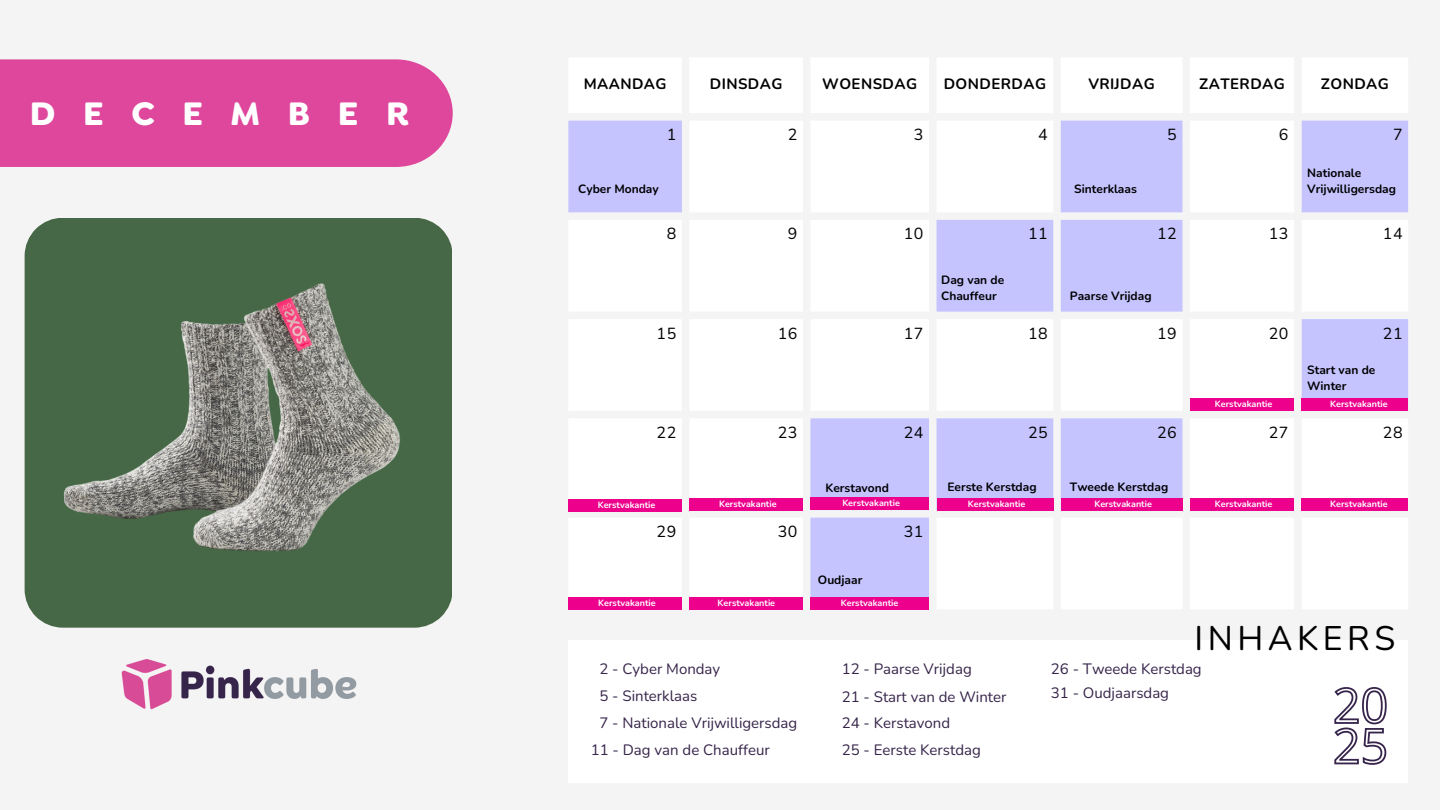
<style>
.page{position:relative;width:1440px;height:810px;background:#f5f4f4}
.page>*{position:absolute;margin:0;border:0;box-sizing:border-box;transform-origin:0 0}
.t1{font:700 34.7px "Goldplay Alt";letter-spacing:.8em;color:#fff}
.t2{font:34px "Nunito";letter-spacing:.135em;color:#000}
.t3{font:16px "Nunito";letter-spacing:.03em;color:#000}
.t4{font:15px "Nunito";color:#36244a}
.t5{font:700 15px "Nunito";letter-spacing:.03em;color:#000}
.t6{font:700 12px/16.5px "Nunito";color:#000}
.t7{font:700 9px "Nunito";color:#fff}
</style>
<div class="page">
<div style="left:0;top:59px;width:453px;height:108px;background:#de479c"></div>
<svg style="left:568px;top:57px;width:840px;height:64px"></svg>
<svg style="left:568px;top:121px;width:840px;height:488px"></svg>
<div style="left:568px;top:640px;width:840px;height:143px;background:#fff"></div>
<div style="left:1190px;top:498px;width:104px;height:12px;background:#ec008c"></div>
<div style="left:1302px;top:498px;width:106px;height:12px;background:#ec008c"></div>
<div style="left:810px;top:597px;width:119px;height:12px;background:#ec008c"></div>
<div style="left:690px;top:597px;width:113px;height:12px;background:#ec008c"></div>
<div style="left:568px;top:597px;width:114px;height:12px;background:#ec008c"></div>
<div style="left:25px;top:584px;width:427px;height:44px;background:#466846"></div>
<svg style="left:1334px;top:687px;width:53px;height:78px"></svg>
<div style="left:569px;top:499px;width:113px;height:12px;background:#ec008c"></div>
<div style="left:690px;top:498px;width:113px;height:12px;background:#ec008c"></div>
<div style="left:810px;top:497px;width:119px;height:13px;background:#ec008c"></div>
<div style="left:937px;top:498px;width:116px;height:12px;background:#ec008c"></div>
<div style="left:1061px;top:498px;width:122px;height:12px;background:#ec008c"></div>
<div style="left:1190px;top:399px;width:104px;height:12px;background:#ec008c"></div>
<div style="left:1302px;top:399px;width:106px;height:12px;background:#ec008c"></div>
<img style="left:0;top:142px;width:489px;height:442px">
<img style="left:120px;top:660px;width:237px;height:49px">
<p class="t1" style="left:30px;top:90px;width:381px">DECEMBER</p>
<h2 class="t5" style="left:584px;top:74px;width:84px">MAANDAG</h2>
<p class="t5" style="left:710px;top:74px;width:74px">DINSDAG</p>
<p class="t5" style="left:822px;top:74px;width:96px">WOENSDAG</p>
<p class="t5" style="left:944px;top:74px;width:104px">DONDERDAG</p>
<p class="t5" style="left:1088px;top:74px;width:68px">VRIJ DAG</p>
<p class="t5" style="left:1199px;top:74px;width:87px">ZATERDAG</p>
<p class="t5" style="left:1321px;top:74px;width:69px">ZONDAG</p>
<p class="t3" style="left:667px;top:124px;width:11px">1</p>
<p class="t3" style="left:788px;top:124px;width:11px">2</p>
<p class="t3" style="left:914px;top:124px;width:11px">3</p>
<p class="t3" style="left:1038px;top:124px;width:11px">4</p>
<p class="t3" style="left:1167px;top:124px;width:11px">5</p>
<p class="t3" style="left:1279px;top:124px;width:11px">6</p>
<p class="t3" style="left:1393px;top:124px;width:11px">7</p>
<h5 class="t6" style="left:578px;top:181px;width:82px">Cyber Monday</h5>
<p class="t6" style="left:1074px;top:181px;width:64px">Sinterklaas</p>
<p class="t6" style="left:1307px;top:164px;width:90px">Nationale<br>Vrijwilligersdag</p>
<p class="t3" style="left:667px;top:223px;width:11px">8</p>
<p class="t3" style="left:788px;top:223px;width:11px">9</p>
<p class="t3" style="left:904px;top:223px;width:21px">10</p>
<p class="t3" style="left:1028px;top:223px;width:21px">11</p>
<p class="t3" style="left:1157px;top:223px;width:21px">12</p>
<p class="t3" style="left:1269px;top:223px;width:21px">13</p>
<p class="t3" style="left:1383px;top:223px;width:21px">14</p>
<h4 class="t6" style="left:941px;top:272px;width:65px">Dag van de<br>Chauffeur</h4>
<p class="t6" style="left:1070px;top:288px;width:83px">Paarse Vrijdag</p>
<p class="t3" style="left:657px;top:322px;width:21px">15</p>
<p class="t3" style="left:778px;top:322px;width:21px">16</p>
<p class="t3" style="left:904px;top:322px;width:21px">17</p>
<p class="t3" style="left:1028px;top:322px;width:21px">18</p>
<p class="t3" style="left:1157px;top:322px;width:21px">19</p>
<p class="t3" style="left:1269px;top:322px;width:21px">20</p>
<p class="t3" style="left:1383px;top:322px;width:21px">21</p>
<h5 class="t6" style="left:1307px;top:362px;width:70px">Start van de<br>Winter</h5>
<h4 class="t7" style="left:1215px;top:398px;width:59px">Kerstvakantie</h4>
<h4 class="t7" style="left:1330px;top:398px;width:59px">Kerstvakantie</h4>
<p class="t3" style="left:657px;top:422px;width:21px">22</p>
<p class="t3" style="left:778px;top:422px;width:21px">23</p>
<p class="t3" style="left:904px;top:422px;width:21px">24</p>
<p class="t3" style="left:1028px;top:422px;width:21px">25</p>
<p class="t3" style="left:1157px;top:422px;width:21px">26</p>
<p class="t3" style="left:1269px;top:422px;width:21px">27</p>
<p class="t3" style="left:1383px;top:422px;width:21px">28</p>
<p class="t6" style="left:825px;top:480px;width:65px">Kerstavond</p>
<p class="t6" style="left:947px;top:479px;width:91px">Eerste Kerstdag</p>
<p class="t6" style="left:1070px;top:479px;width:100px">Tweede Kerstdag</p>
<h3 class="t7" style="left:598px;top:499px;width:59px">Kerstvakantie</h3>
<h4 class="t7" style="left:719px;top:498px;width:59px">Kerstvakantie</h4>
<h4 class="t7" style="left:842px;top:497px;width:59px">Kerstvakantie</h4>
<h4 class="t7" style="left:968px;top:498px;width:59px">Kerstvakantie</h4>
<h4 class="t7" style="left:1094px;top:498px;width:59px">Kerstvakantie</h4>
<p class="t3" style="left:657px;top:521px;width:21px">29</p>
<p class="t3" style="left:778px;top:521px;width:21px">30</p>
<p class="t3" style="left:904px;top:521px;width:21px">31</p>
<p class="t6" style="left:818px;top:572px;width:46px">Oudjaar</p>
<h5 class="t7" style="left:598px;top:596px;width:59px">Kerstvakantie</h5>
<h5 class="t7" style="left:718px;top:596px;width:59px">Kerstvakantie</h5>
<p class="t7" style="left:841px;top:596px;width:59px">Kerstvakantie</p>
<p class="t7" style="left:1215px;top:498px;width:59px">Kerstvakantie</p>
<h5 class="t7" style="left:1330px;top:498px;width:59px">Kerstvakantie</h5>
<p class="t2" style="left:1194px;top:615px;width:202px">INHAKERS</p>
<h5 class="t4" style="left:599px;top:658px;width:122px">2 - Cyber Monday</h5>
<h5 class="t4" style="left:599px;top:685px;width:99px">5 - Sinterklaas</h5>
<h5 class="t4" style="left:842px;top:658px;width:132px">12 - Paarse Vrijdag</h5>
<p class="t4" style="left:1051px;top:658px;width:152px">26 - Tweede Kerstdag</p>
<p class="t4" style="left:1051px;top:683px;width:120px">31 - Oudjaarsdag</p>
<h4 class="t4" style="left:842px;top:687px;width:166px">21 - Start van de Winter</h4>
<h5 class="t4" style="left:599px;top:713px;width:199px">7 - Nationale Vrijwilligersdag</h5>
<h4 class="t4" style="left:591px;top:740px;width:181px">11 - Dag van de Chauffeur</h4>
<h5 class="t4" style="left:842px;top:712px;width:110px">24 - Kerstavond</h5>
<p class="t4" style="left:842px;top:740px;width:141px">25 - Eerste Kerstdag</p>
</div>
